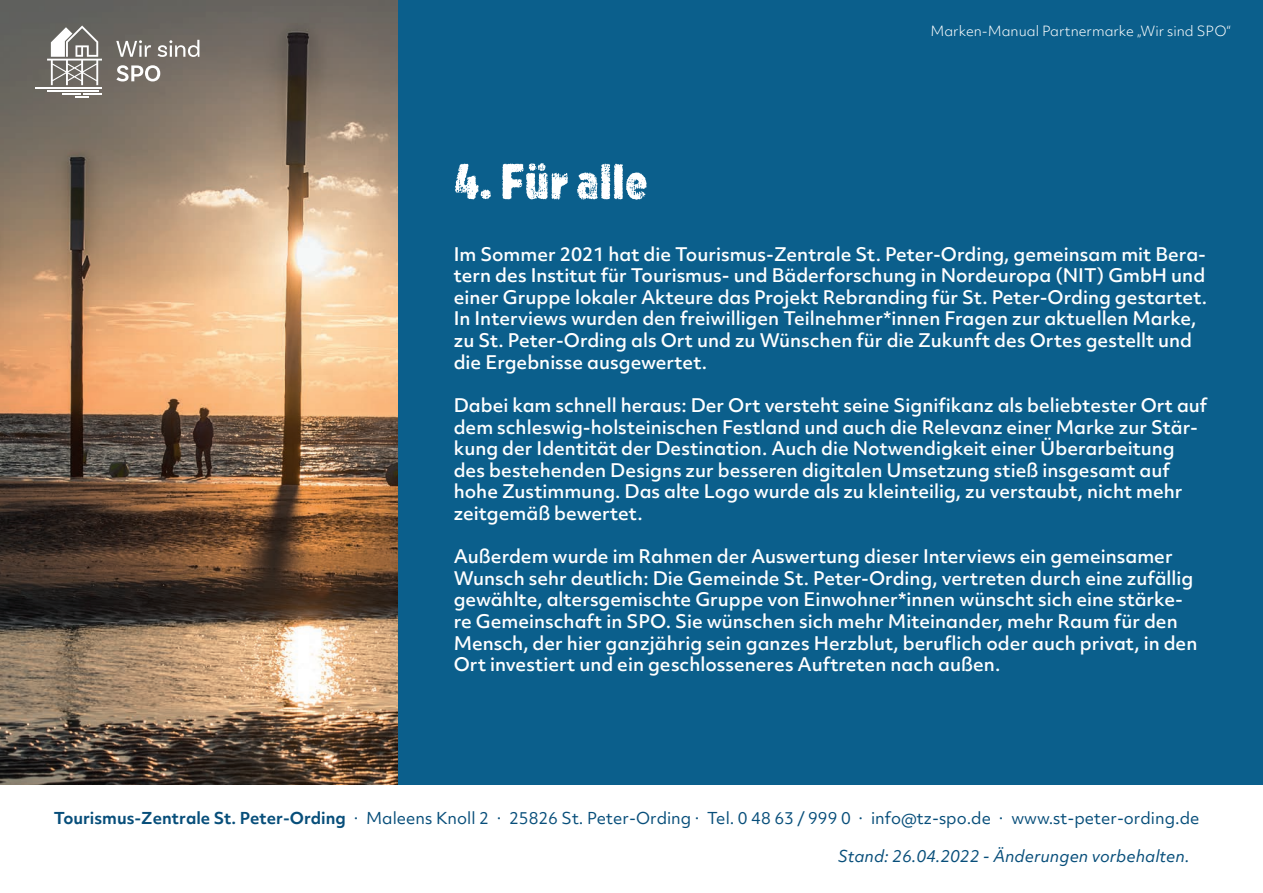
<style>
.page{position:relative;width:1263px;height:893px;background:#fff}
.page>*{position:absolute;margin:0;border:0;box-sizing:border-box;transform-origin:0 0}
.t1{font:900 51px "Draft Natural F";color:#fff}
.t2{font:500 18px/21.6px "Objektiv Mk 2";color:#fff}
.t3{font:15.75px "Objektiv Mk 2";color:#074e7a}
.t4{font:italic 15.75px "Objektiv Mk 2";color:#074e7a}
.t5{font:300 13.5px "Objektiv Mk 2";color:#fff}
.s1{font-weight:700}
</style>
<div class="page">
<img style="left:0;top:0;width:399px;height:784px">
<div style="left:399px;top:0;width:864px;height:784px;background:#0b5f8c"></div>
<hr style="left:36px;top:87px;width:66px;height:2px;background:#fff">
<hr style="left:47px;top:91px;width:51px;height:1px;background:#fff">
<svg style="left:62px;top:94px;width:40px;height:4px"></svg>
<svg style="left:47px;top:26px;width:55px;height:59px"></svg>
<svg style="left:116px;top:40px;width:35px;height:17px"></svg>
<svg style="left:157px;top:40px;width:42px;height:17px"></svg>
<svg style="left:116px;top:65px;width:44px;height:17px"></svg>
<h1 class="t1" style="left:454px;top:151px;width:196px">4. Für alle</h1>
<p class="t5" style="left:930px;top:22px;width:302px">Marken-Manual Partnermarke „Wir sind SPO“</p>
<p class="t2" style="left:454px;top:243px;width:755px">Im Sommer 2021 hat die Tourismus-Zentrale St. Peter-Ording, gemeinsam mit Bera&shy;tern des Institut für Tourismus- und Bäderforschung in Nordeuropa (NIT) GmbH und einer Gruppe lokaler Akteure das Projekt Rebranding für St. Peter-Ording gestartet.<br>In Interviews wurden den freiwilligen Teilnehmer*innen Fragen zur aktuellen Marke, zu St. Peter-Ording als Ort und zu Wünschen für die Zukunft des Ortes gestellt und die Ergebnisse ausgewertet.</p>
<p class="t2" style="left:454px;top:394px;width:755px">Dabei kam schnell heraus: Der Ort versteht seine Signifikanz als beliebtester Ort auf dem schleswig-holsteinischen Festland und auch die Relevanz einer Marke zur Stär&shy;kung der Identität der Destination. Auch die Notwendigkeit einer Überarbeitung des bestehenden Designs zur besseren digitalen Umsetzung stieß insgesamt auf hohe Zustimmung. Das alte Logo wurde als zu kleinteilig, zu verstaubt, nicht mehr zeitgemäß bewertet.</p>
<p class="t2" style="left:454px;top:545px;width:745px">Außerdem wurde im Rahmen der Auswertung dieser Interviews ein gemeinsamer Wunsch sehr deutlich: Die Gemeinde St. Peter-Ording, vertreten durch eine zufällig gewählte, altersgemischte Gruppe von Einwohner*innen wünscht sich eine stärke&shy;re Gemeinschaft in SPO. Sie wünschen sich mehr Miteinander, mehr Raum für den Mensch, der hier ganzjährig sein ganzes Herzblut, beruflich oder auch privat, in den Ort investiert und ein geschlosseneres Auftreten nach außen.</p>
<p class="t3" style="left:54px;top:808px;width:1147px"><span class="s1">Tourismus-Zentrale St. Peter-Ording</span> · Maleens Knoll 2 · 25826 St. Peter-Ording · Tel. 0 48 63 / 999 0 · info@tz-spo.de · www.st-peter-ording.de</p>
<p class="t4" style="left:838px;top:845px;width:353px">Stand: 26.04.2022 - Änderungen vorbehalten.</p>
</div>
